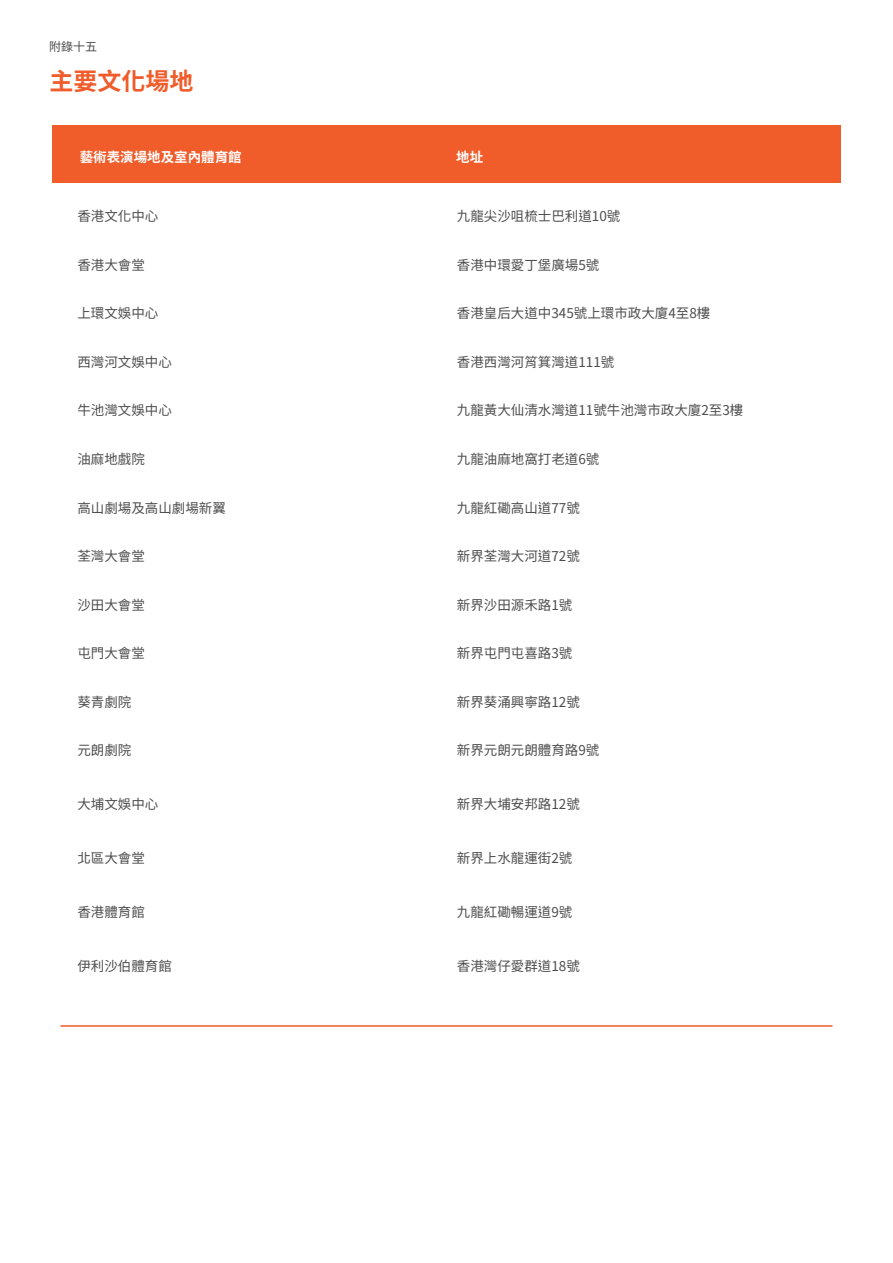
<style>
.page{position:relative;width:893px;height:1263px;background:#fff}
.page>*{position:absolute;margin:0;border:0;box-sizing:border-box;transform-origin:0 0}
.t1{font:700 24px "Noto Sans CJKTC";color:#f05c2a}
.t2{font:13.5px "Noto Sans CJKTC Regular";color:#4d4d4d}
.t3{font:700 13.5px "Noto Sans CJKTC";color:#fff}
.t4{font:12px "Noto Sans CJKTC Regular";color:#4d4d4d}
</style>
<div class="page">
<div style="left:52px;top:125px;width:788px;height:57px;background:#f05c2a"></div>
<hr style="left:60px;top:1025px;width:772px;height:2px;background:#f05c2a">
<p class="t4" style="left:49px;top:40px;width:50px">附錄十五</p>
<h1 class="t1" style="left:50px;top:68px;width:146px">主要文化場地</h1>
<p class="t3" style="left:80px;top:149px;width:163px">藝術表演場地及室內體育館</p>
<p class="t3" style="left:456px;top:149px;width:28px">地址</p>
<p class="t2" style="left:77px;top:209px;width:82px">香港文化中心</p>
<p class="t2" style="left:457px;top:209px;width:165px">九龍尖沙咀梳士巴利道10號</p>
<p class="t2" style="left:77px;top:257px;width:69px">香港大會堂</p>
<p class="t2" style="left:457px;top:257px;width:144px">香港中環愛丁堡廣場5號</p>
<p class="t2" style="left:77px;top:306px;width:82px">上環文娛中心</p>
<p class="t2" style="left:457px;top:306px;width:255px">香港皇后大道中345號上環市政大廈4至8樓</p>
<p class="t2" style="left:77px;top:354px;width:96px">西灣河文娛中心</p>
<p class="t2" style="left:457px;top:354px;width:159px">香港西灣河筲箕灣道111號</p>
<p class="t2" style="left:77px;top:403px;width:96px">牛池灣文娛中心</p>
<p class="t2" style="left:457px;top:403px;width:288px">九龍黃大仙清水灣道11號牛池灣市政大廈2至3樓</p>
<p class="t2" style="left:77px;top:451px;width:69px">油麻地戲院</p>
<p class="t2" style="left:457px;top:451px;width:144px">九龍油麻地窩打老道6號</p>
<p class="t2" style="left:77px;top:500px;width:150px">高山劇場及高山劇場新翼</p>
<p class="t2" style="left:457px;top:500px;width:124px">九龍紅磡高山道77號</p>
<p class="t2" style="left:77px;top:549px;width:69px">荃灣大會堂</p>
<p class="t2" style="left:457px;top:549px;width:124px">新界荃灣大河道72號</p>
<p class="t2" style="left:77px;top:597px;width:69px">沙田大會堂</p>
<p class="t2" style="left:457px;top:597px;width:117px">新界沙田源禾路1號</p>
<p class="t2" style="left:77px;top:646px;width:69px">屯門大會堂</p>
<p class="t2" style="left:457px;top:646px;width:117px">新界屯門屯喜路3號</p>
<p class="t2" style="left:77px;top:694px;width:55px">葵青劇院</p>
<p class="t2" style="left:457px;top:694px;width:124px">新界葵涌興寧路12號</p>
<p class="t2" style="left:77px;top:743px;width:55px">元朗劇院</p>
<p class="t2" style="left:457px;top:743px;width:144px">新界元朗元朗體育路9號</p>
<p class="t2" style="left:77px;top:797px;width:82px">大埔文娛中心</p>
<p class="t2" style="left:457px;top:797px;width:124px">新界大埔安邦路12號</p>
<p class="t2" style="left:77px;top:850px;width:69px">北區大會堂</p>
<p class="t2" style="left:457px;top:850px;width:117px">新界上水龍運街2號</p>
<p class="t2" style="left:77px;top:904px;width:69px">香港體育館</p>
<p class="t2" style="left:457px;top:904px;width:117px">九龍紅磡暢運道9號</p>
<p class="t2" style="left:77px;top:958px;width:96px">伊利沙伯體育館</p>
<p class="t2" style="left:457px;top:958px;width:124px">香港灣仔愛群道18號</p>
</div>
